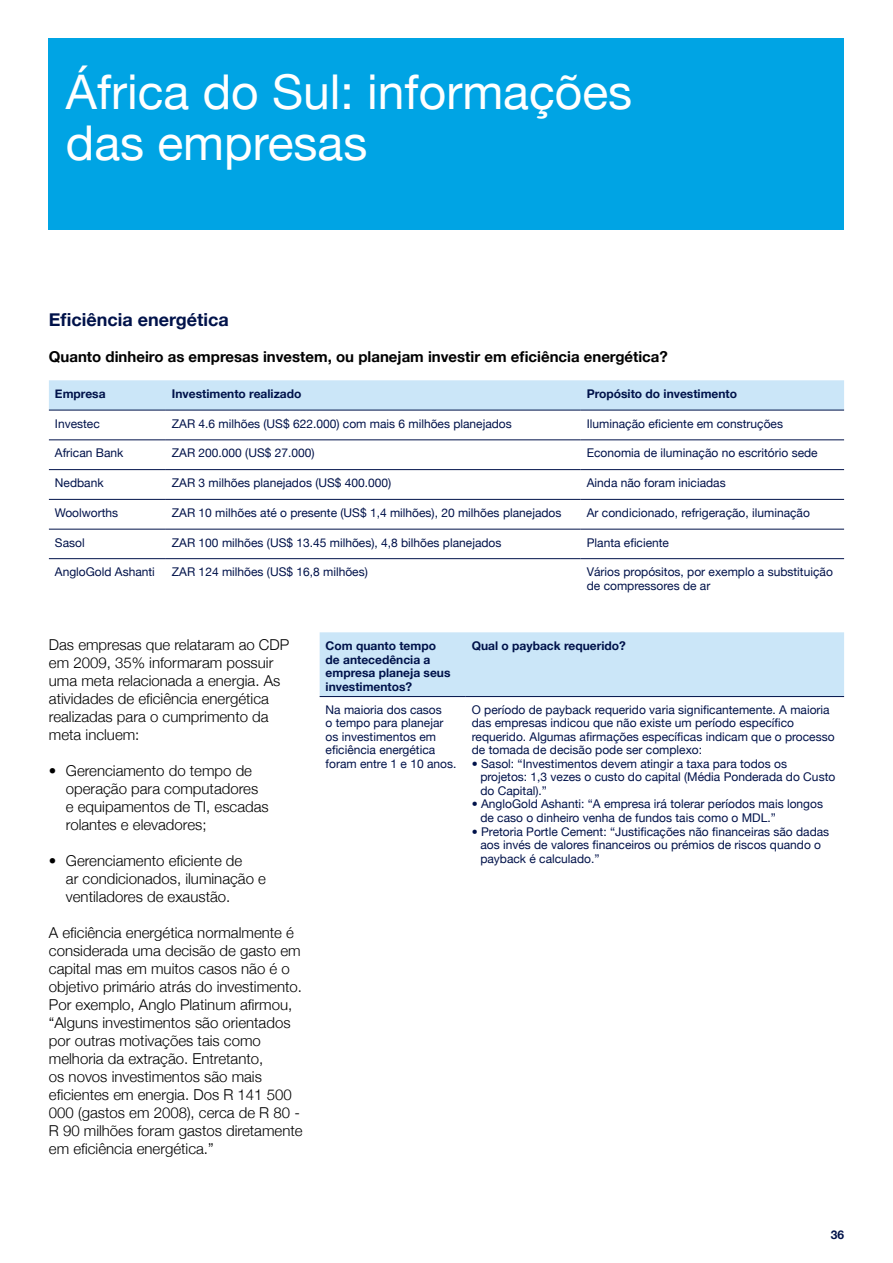
<style>
.page{position:relative;width:893px;height:1263px;background:#fff}
.page>*{position:absolute;margin:0;border:0;box-sizing:border-box;transform-origin:0 0}
.t1{font:48px/51px "Helvetica Neue";color:#fff}
.t2{font:700 18px "Helvetica Neue";color:#00124a}
.t3{font:300 15px/18px "Helvetica Neue";color:#000}
.t4{font:700 15px "Helvetica Neue";color:#000}
.t5{font:12px/13.5px "Helvetica Neue";color:#00124a}
.t6{font:700 12px/13.5px "Helvetica Neue";color:#00124a}
</style>
<div class="page">
<div style="left:49px;top:38px;width:795px;height:192px;background:#00a4e4"></div>
<div style="left:49px;top:380px;width:795px;height:30px;background:#cbe6f8"></div>
<hr style="left:49px;top:410px;width:117px;height:1px;background:#00124a">
<hr style="left:166px;top:410px;width:415px;height:1px;background:#00124a">
<hr style="left:581px;top:410px;width:263px;height:1px;background:#00124a">
<hr style="left:49px;top:440px;width:117px;height:1px;background:#00124a">
<hr style="left:166px;top:440px;width:415px;height:1px;background:#00124a">
<hr style="left:581px;top:440px;width:263px;height:1px;background:#00124a">
<hr style="left:49px;top:469px;width:117px;height:1px;background:#00124a">
<hr style="left:166px;top:469px;width:415px;height:1px;background:#00124a">
<hr style="left:581px;top:469px;width:263px;height:1px;background:#00124a">
<hr style="left:49px;top:499px;width:117px;height:1px;background:#00124a">
<hr style="left:166px;top:499px;width:415px;height:1px;background:#00124a">
<hr style="left:581px;top:499px;width:263px;height:1px;background:#00124a">
<hr style="left:49px;top:529px;width:117px;height:1px;background:#00124a">
<hr style="left:166px;top:529px;width:415px;height:1px;background:#00124a">
<hr style="left:581px;top:529px;width:263px;height:1px;background:#00124a">
<hr style="left:49px;top:558px;width:117px;height:1px;background:#00124a">
<hr style="left:166px;top:558px;width:415px;height:1px;background:#00124a">
<hr style="left:581px;top:558px;width:263px;height:1px;background:#00124a">
<div style="left:320px;top:632px;width:524px;height:64px;background:#cbe6f8"></div>
<hr style="left:320px;top:696px;width:146px;height:1px;background:#00124a">
<hr style="left:466px;top:696px;width:378px;height:1px;background:#00124a">
<h1 class="t1" style="left:66px;top:66px;width:568px">África do Sul: informações das empresas</h1>
<h2 class="t2" style="left:49px;top:309px;width:181px">Eficiência energética</h2>
<p class="t4" style="left:49px;top:348px;width:620px">Quanto dinheiro as empresas investem, ou planejam investir em eficiência energética?</p>
<p class="t6" style="left:55px;top:387px;width:52px">Empresa</p>
<p class="t6" style="left:172px;top:387px;width:131px">Investimento realizado</p>
<p class="t6" style="left:587px;top:387px;width:152px">Propósito do investimento</p>
<p class="t5" style="left:55px;top:416px;width:46px">Investec</p>
<p class="t5" style="left:172px;top:416px;width:341px">ZAR 4.6 milhões (US$ 622.000) com mais 6 milhões planejados</p>
<p class="t5" style="left:587px;top:416px;width:198px">Iluminação eficiente em construções</p>
<p class="t5" style="left:55px;top:446px;width:70px">African Bank</p>
<p class="t5" style="left:172px;top:446px;width:144px">ZAR 200.000 (US$ 27.000)</p>
<p class="t5" style="left:587px;top:446px;width:232px">Economia de iluminação no escritório sede</p>
<p class="t5" style="left:55px;top:476px;width:50px">Nedbank</p>
<p class="t5" style="left:172px;top:476px;width:221px">ZAR 3 milhões planejados (US$ 400.000)</p>
<p class="t5" style="left:587px;top:476px;width:140px">Ainda não foram iniciadas</p>
<p class="t5" style="left:55px;top:506px;width:65px">Woolworths</p>
<p class="t5" style="left:172px;top:506px;width:391px">ZAR 10 milhões até o presente (US$ 1,4 milhões), 20 milhões planejados</p>
<p class="t5" style="left:587px;top:506px;width:225px">Ar condicionado, refrigeração, iluminação</p>
<p class="t5" style="left:55px;top:535px;width:31px">Sasol</p>
<p class="t5" style="left:172px;top:535px;width:331px">ZAR 100 milhões (US$ 13.45 milhões), 4,8 bilhões planejados</p>
<p class="t5" style="left:587px;top:535px;width:84px">Planta eficiente</p>
<p class="t5" style="left:55px;top:565px;width:102px">AngloGold Ashanti</p>
<p class="t5" style="left:172px;top:565px;width:197px">ZAR 124 milhões (US$ 16,8 milhões)</p>
<p class="t5" style="left:587px;top:565px;width:248px">Vários propósitos, por exemplo a substituição de compressores de ar</p>
<p class="t3" style="left:49px;top:636px;width:242px">Das empresas que relataram ao CDP em 2009, 35% informaram possuir uma meta relacionada a energia. As atividades de eficiência energética realizadas para o cumprimento da meta incluem:</p>
<p class="t3" style="left:66px;top:762px;width:204px;text-indent:-17px">• Gerenciamento do tempo de operação para computadores e equipamentos de TI, escadas rolantes e elevadores;</p>
<p class="t3" style="left:66px;top:852px;width:202px;text-indent:-17px">• Gerenciamento eficiente de<br>ar condicionados, iluminação e ventiladores de exaustão.</p>
<p class="t3" style="left:49px;top:924px;width:255px">A eficiência energética normalmente é considerada uma decisão de gasto em capital mas em muitos casos não é o objetivo primário atrás do investimento.<br>Por exemplo, Anglo Platinum afirmou, “Alguns investimentos são orientados por outras motivações tais como melhoria da extração. Entretanto,<br>os novos investimentos são mais eficientes em energia. Dos R 141 500<br>000 (gastos em 2008), cerca de R 80 - R 90 milhões foram gastos diretamente em eficiência energética.”</p>
<p class="t6" style="left:326px;top:639px;width:126px">Com quanto tempo de antecedência a empresa planeja seus investimentos?</p>
<p class="t6" style="left:472px;top:639px;width:155px">Qual o payback requerido?</p>
<p class="t5" style="left:326px;top:703px;width:132px">Na maioria dos casos<br>o tempo para planejar os investimentos em eficiência energética foram entre 1 e 10 anos.</p>
<p class="t5" style="left:472px;top:703px;width:364px">O período de payback requerido varia significantemente. A maioria das empresas indicou que não existe um período específico requerido. Algumas afirmações específicas indicam que o processo de tomada de decisão pode ser complexo:</p>
<p class="t5" style="left:480px;top:757px;width:356px;text-indent:-9px">• Sasol: “Investimentos devem atingir a taxa para todos os projetos: 1,3 vezes o custo do capital (Média Ponderada do Custo do Capital).”</p>
<p class="t5" style="left:480px;top:797px;width:344px;text-indent:-9px">• AngloGold Ashanti: “A empresa irá tolerar períodos mais longos de caso o dinheiro venha de fundos tais como o MDL.”</p>
<p class="t5" style="left:480px;top:824px;width:350px;text-indent:-9px">• Pretoria Portle Cement: “Justificações não financeiras são dadas aos invés de valores financeiros ou prémios de riscos quando o payback é calculado.”</p>
<p class="t6" style="left:831px;top:1228px;width:15px">36</p>
</div>
